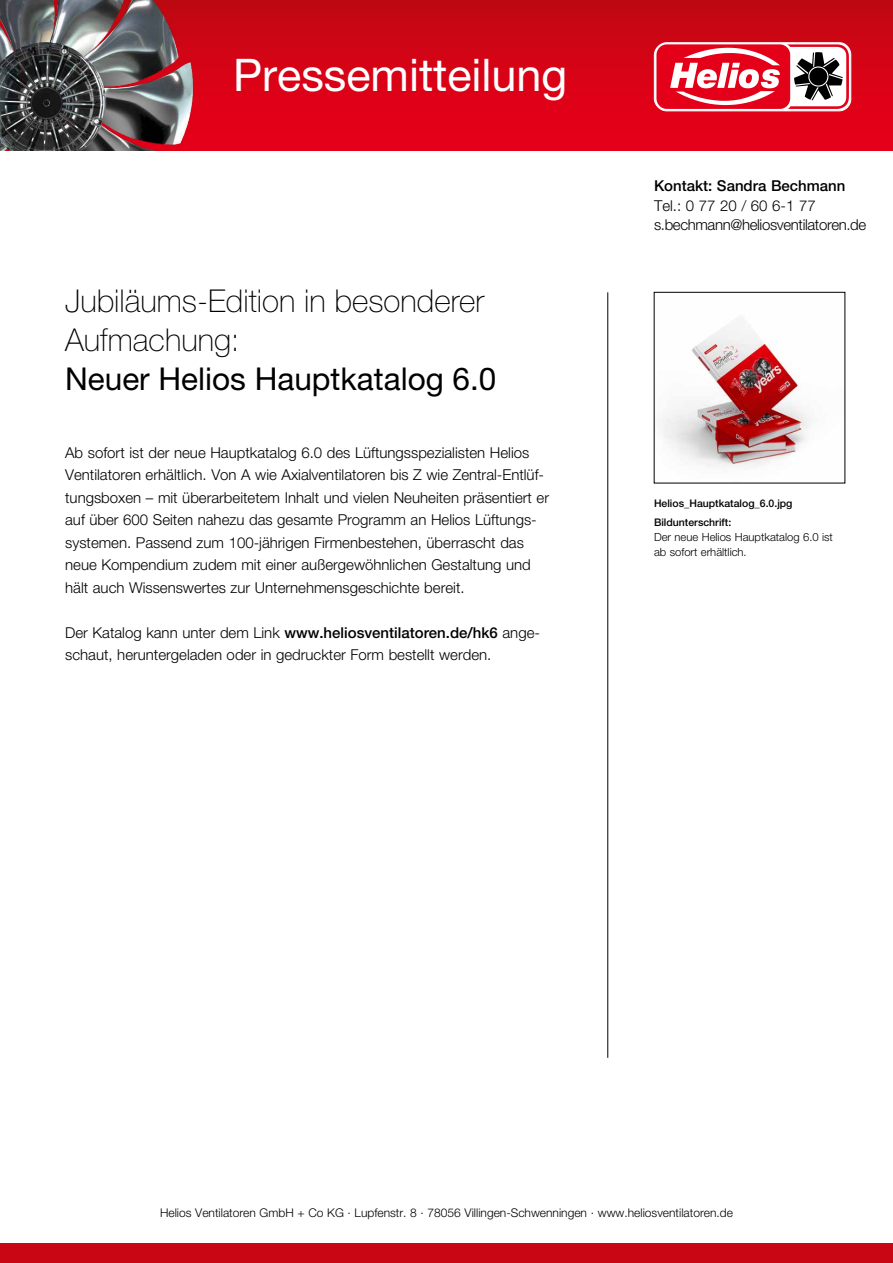
<style>
.page{position:relative;width:893px;height:1263px;background:#fff}
.page>*{position:absolute;margin:0;border:0;box-sizing:border-box;transform-origin:0 0}
.t1{font:45px "Helvetica Neue LTW1 G";color:#fff}
.t2{font:100 31.5px/39px "Helvetica Neue LTW1 G";color:#000}
.t3{font:31.5px "Helvetica Neue LTW1 G";color:#000}
.t4{font:300 15px/22.5px "Helvetica Neue LTW1 G";color:#000}
.t5{font:300 15px/19.5px "Helvetica Neue LTW1 G";letter-spacing:-.025em;color:#000}
.t6{font:500 15px "Helvetica Neue LTW1 G";color:#000}
.t7{font:300 12px "Helvetica Neue LTW1 G";color:#000}
.t8{font:300 11.25px/15px "Helvetica Neue LTW1 G";color:#000}
.t9{font:500 10.5px/18.9px "Helvetica Neue LTW1 G";color:#000}
.s1{font-weight:500}
</style>
<div class="page">
<div style="left:0;top:0;width:893px;height:151px;background:linear-gradient(to bottom,#c20a13,#ea0019)"></div>
<img style="left:0;top:0;width:208px;height:151px">
<img style="left:662px;top:317px;width:150px;height:150px">
<hr style="left:607px;top:292px;width:1px;height:766px;background:#000">
<div style="left:0;top:1244px;width:893px;height:19px;background:#c90613"></div>
<svg style="left:654px;top:43px;width:197px;height:68px"></svg>
<h1 class="t1" style="left:233px;top:47px;width:336px">Pressemitteilung</h1>
<h2 class="t2" style="left:65px;top:282px;width:420px">Jubiläums-Edition in besonderer<br>Aufmachung:</h2>
<h2 class="t3" style="left:65px;top:360px;width:433px">Neuer Helios Hauptkatalog 6.0</h2>
<p class="t4" style="left:65px;top:441px;width:485px">Ab sofort ist der neue Hauptkatalog 6.0 des Lüftungsspezialisten Helios Ventilatoren erhältlich. Von A wie Axialventilatoren bis Z wie Zentral-Entlüf&shy;tungsboxen – mit überarbeitetem Inhalt und vielen Neuheiten präsentiert er auf über 600 Seiten nahezu das gesamte Programm an Helios Lüftungs&shy;systemen. Passend zum 100-jährigen Firmenbestehen, überrascht das neue Kompendium zudem mit einer außergewöhnlichen Gestaltung und hält auch Wissenswertes zur Unternehmensgeschichte bereit.</p>
<p class="t4" style="left:65px;top:621px;width:476px">Der Katalog kann unter dem Link <span class="s1">www.heliosventilatoren.de/hk6</span> ange&shy;schaut, heruntergeladen oder in gedruckter Form bestellt werden.</p>
<p class="t6" style="left:654px;top:177px;width:193px">Kontakt: Sandra Bechmann</p>
<p class="t5" style="left:654px;top:195px;width:214px">Tel.: 0 77 20 / 60 6-1 77 s.bechmann@heliosventilatoren.de</p>
<p class="t9" style="left:654px;top:494px;width:140px">Helios_Hauptkatalog_6.0.jpg<br>Bildunterschrift:</p>
<p class="t8" style="left:654px;top:529px;width:180px">Der neue Helios Hauptkatalog 6.0 ist ab sofort erhältlich.</p>
<p class="t7" style="left:160px;top:1205px;width:574px">Helios Ventilatoren GmbH + Co KG . Lupfenstr. 8 . 78056 Villingen-Schwenningen . www.heliosventilatoren.de</p>
</div>
